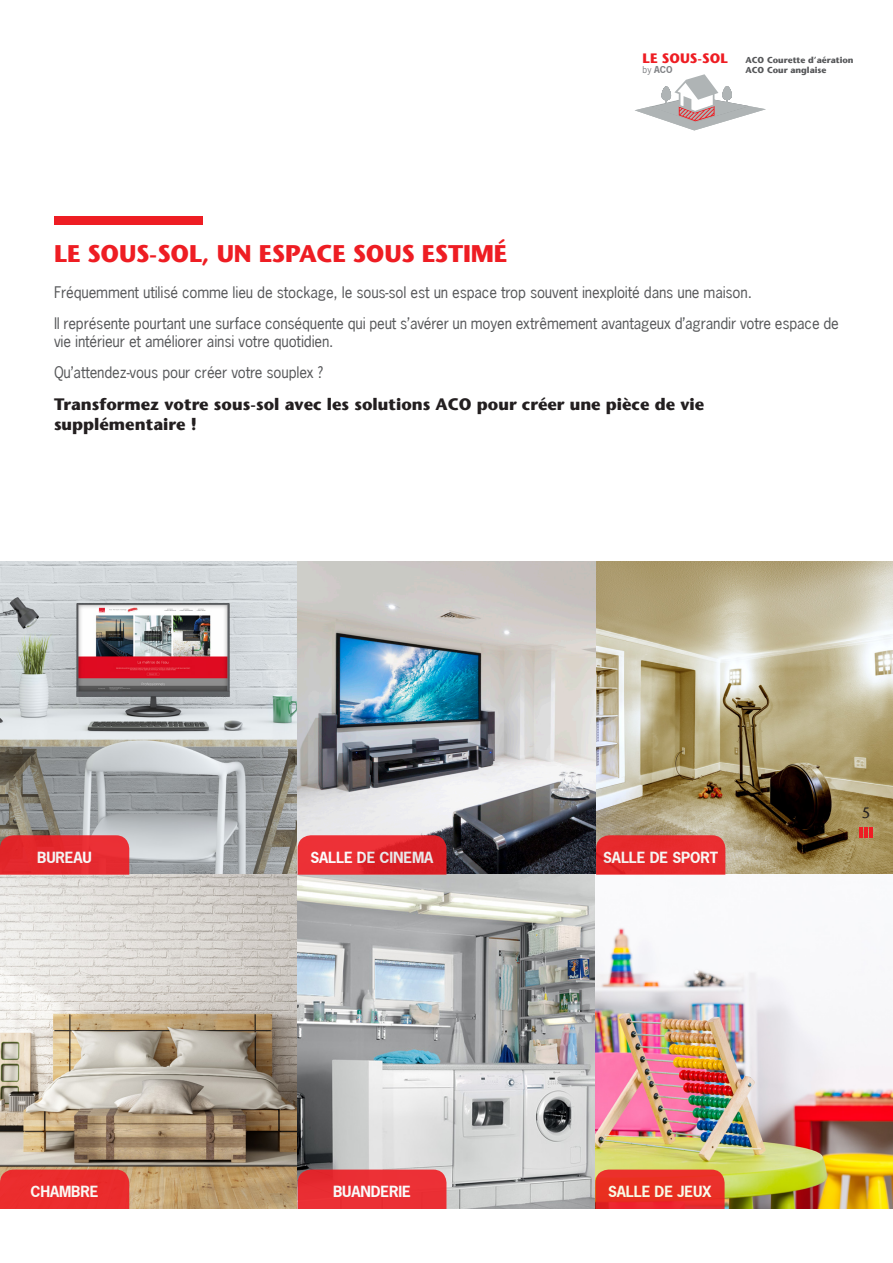
<style>
.page{position:relative;width:893px;height:1263px;background:#fff}
.page>*{position:absolute;margin:0;border:0;box-sizing:border-box;transform-origin:0 0}
.t1{font:700 24px "Stone Sans";letter-spacing:-.01em;color:#ee1d23}
.t2{font:700 16.5px/19.8px "Stone Sans";color:#231f20}
.t3{font:15px/18px "News Gothic";letter-spacing:-.01em;color:#57585a}
.t4{font:15px "Stone Sans";color:#231f20}
.t5{font:700 14.4px "News Gothic";letter-spacing:-.01em;color:#fff}
.t6{font:700 13.65px "Stone Sans";color:#ee1d23}
.t7{font:700 9px "News Gothic";color:#808285}
.t8{font:700 8.55px "Stone Sans";color:#57585a}
.s1{font-weight:400}
</style>
<div class="page">
<svg style="left:635px;top:74px;width:131px;height:56px"></svg>
<img style="left:0;top:561px;width:893px;height:648px">
<img style="left:595px;top:875px;width:298px;height:334px">
<svg style="left:596px;top:835px;width:129px;height:40px"></svg>
<svg style="left:0;top:835px;width:129px;height:40px"></svg>
<svg style="left:298px;top:835px;width:148px;height:40px"></svg>
<div style="left:0;top:1169px;width:129px;height:40px;background:#ea2c2d"></div>
<svg style="left:298px;top:1169px;width:148px;height:40px"></svg>
<svg style="left:595px;top:1169px;width:130px;height:40px"></svg>
<div style="left:54px;top:217px;width:149px;height:8px;background:#ee1d23"></div>
<hr style="left:859px;top:828px;width:4px;height:10px;background:#ee1d23">
<hr style="left:864px;top:828px;width:4px;height:10px;background:#ee1d23">
<hr style="left:869px;top:828px;width:4px;height:10px;background:#ee1d23">
<p class="t6" style="left:643px;top:50px;width:87px">LE SOUS-SOL</p>
<p class="t7" style="left:643px;top:64px;width:32px"><span class="s1">by</span> ACO</p>
<p class="t8" style="left:745px;top:55px;width:110px">ACO Courette d’aération</p>
<p class="t8" style="left:745px;top:65px;width:82px">ACO Cour anglaise</p>
<p class="t1" style="left:54px;top:240px;width:455px">LE SOUS-SOL, UN ESPACE SOUS ESTIMÉ</p>
<p class="t3" style="left:54px;top:284px;width:699px">Fréquemment utilisé comme lieu de stockage, le sous-sol est un espace trop souvent inexploité dans une maison.</p>
<p class="t3" style="left:54px;top:314px;width:786px">Il représente pourtant une surface conséquente qui peut s’avérer un moyen extrêmement avantageux d’agrandir votre espace de vie intérieur et améliorer ainsi votre quotidien.</p>
<p class="t3" style="left:54px;top:363px;width:271px">Qu’attendez-vous pour créer votre souplex ?</p>
<p class="t2" style="left:54px;top:395px;width:652px">Transformez votre sous-sol avec les solutions ACO pour créer une pièce de vie supplémentaire !</p>
<p class="t5" style="left:37px;top:847px;width:56px">BUREAU</p>
<p class="t5" style="left:310px;top:847px;width:124px">SALLE DE CINEMA</p>
<p class="t5" style="left:603px;top:847px;width:116px">SALLE DE SPORT</p>
<p class="t5" style="left:31px;top:1182px;width:69px">CHAMBRE</p>
<p class="t5" style="left:333px;top:1182px;width:79px">BUANDERIE</p>
<p class="t5" style="left:608px;top:1182px;width:105px">SALLE DE JEUX</p>
<p class="t4" style="left:862px;top:804px;width:10px">5</p>
</div>
